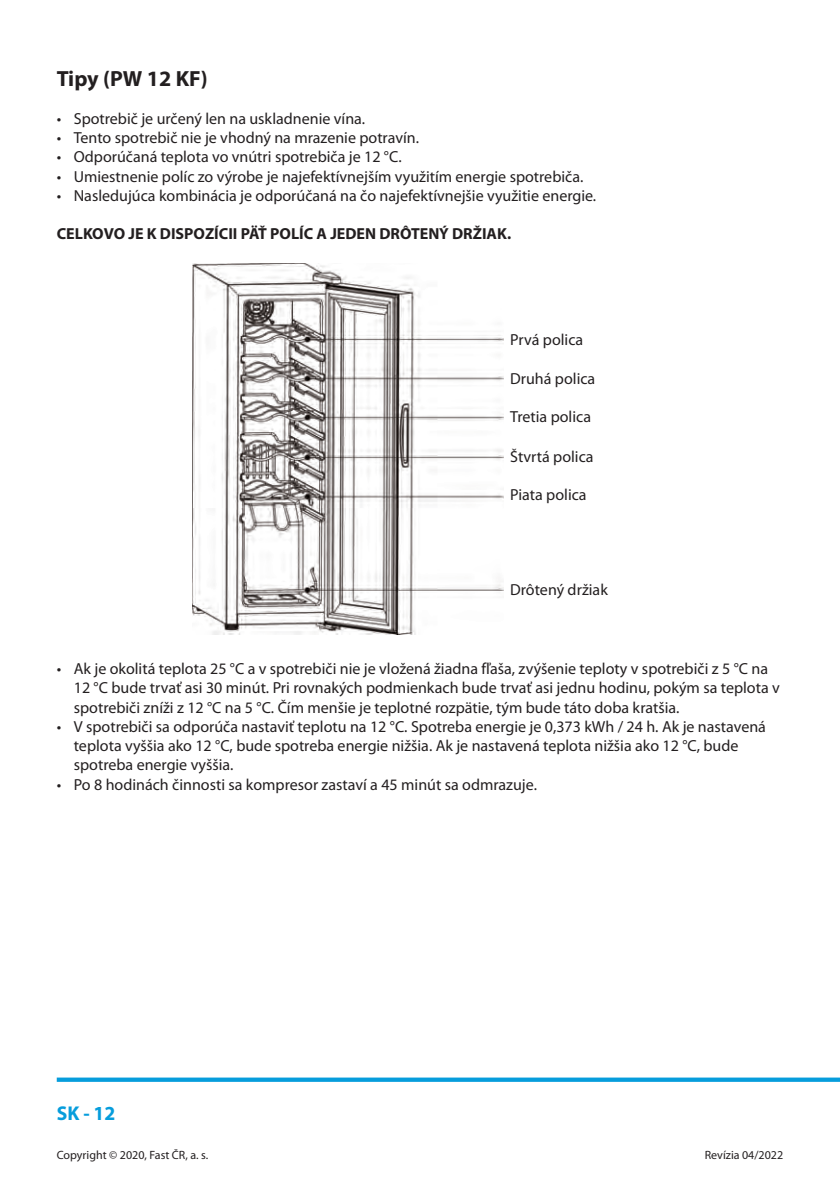
<style>
.page{position:relative;width:840px;height:1191px;background:#fff}
.page>*{position:absolute;margin:0;border:0;box-sizing:border-box;transform-origin:0 0}
.Podnadpis_11{font:700 22px "Myriad Pro";letter-spacing:-.005em;color:#231f20}
.t1{font:700 20px "Myriad Pro";color:#069ddc}
.Odsadený_3_-_8{font:16px/19.2px "Myriad Pro";color:#231f20}
.Základný_8{font:700 16px "Myriad Pro";color:#231f20}
.t2{font:12px "Myriad Pro";color:#231f20}
</style>
<div class="page">
<svg style="left:57px;top:1077px;width:782px;height:4px;background:#29aae0"></svg>
<img style="left:192px;top:263px;width:311px;height:371px">
<p class="Podnadpis_11" style="left:57px;top:64px;width:152px">Tipy (PW 12 KF)</p>
<p class="Odsadený_3_-_8" style="left:57px;top:109px;width:310px">• Spotrebič je určený len na uskladnenie vína.</p>
<p class="Odsadený_3_-_8" style="left:57px;top:128px;width:363px">• Tento spotrebič nie je vhodný na mrazenie potravín.</p>
<p class="Odsadený_3_-_8" style="left:57px;top:147px;width:346px">• Odporúčaná teplota vo vnútri spotrebiča je 12 °C.</p>
<p class="Odsadený_3_-_8" style="left:57px;top:166px;width:528px">• Umiestnenie políc zo výrobe je najefektívnejším využitím energie spotrebiča.</p>
<p class="Odsadený_3_-_8" style="left:57px;top:186px;width:540px">• Nasledujúca kombinácia je odporúčaná na čo najefektívnejšie využitie energie.</p>
<p class="Základný_8" style="left:57px;top:223px;width:455px">CELKOVO JE K DISPOZÍCII PÄŤ POLÍC A JEDEN DRÔTENÝ DRŽIAK.</p>
<p class="Odsadený_3_-_8" style="left:510px;top:329px;width:74px">Prvá polica</p>
<p class="Odsadený_3_-_8" style="left:510px;top:369px;width:86px">Druhá polica</p>
<p class="Odsadený_3_-_8" style="left:510px;top:407px;width:82px">Tretia polica</p>
<p class="Odsadený_3_-_8" style="left:510px;top:447px;width:85px">Štvrtá polica</p>
<p class="Odsadený_3_-_8" style="left:510px;top:485px;width:78px">Piata polica</p>
<p class="Odsadený_3_-_8" style="left:510px;top:579px;width:99px">Drôtený držiak</p>
<p class="Odsadený_3_-_8" style="left:74px;top:659px;width:707px;text-indent:-17px">• Ak je okolitá teplota 25 °C a v spotrebiči nie je vložená žiadna fľaša, zvýšenie teploty v spotrebiči z 5 °C na<br>12 °C bude trvať asi 30 minút. Pri rovnakých podmienkach bude trvať asi jednu hodinu, pokým sa teplota v spotrebiči zníži z 12 °C na 5 °C. Čím menšie je teplotné rozpätie, tým bude táto doba kratšia.</p>
<p class="Odsadený_3_-_8" style="left:74px;top:716px;width:693px;text-indent:-17px">• V spotrebiči sa odporúča nastaviť teplotu na 12 °C. Spotreba energie je 0,373 kWh / 24 h. Ak je nastavená teplota vyššia ako 12 °C, bude spotreba energie nižšia. Ak je nastavená teplota nižšia ako 12 °C, bude spotreba energie vyššia.</p>
<p class="Odsadený_3_-_8" style="left:57px;top:774px;width:481px">• Po 8 hodinách činnosti sa kompresor zastaví a 45 minút sa odmrazuje.</p>
<p class="t1" style="left:57px;top:1099px;width:60px">SK - 12</p>
<p class="t2" style="left:57px;top:1147px;width:153px">Copyright © 2020, Fast ČR, a. s.</p>
<p class="t2" style="left:704px;top:1147px;width:80px">Revízia 04/2022</p>
</div>
